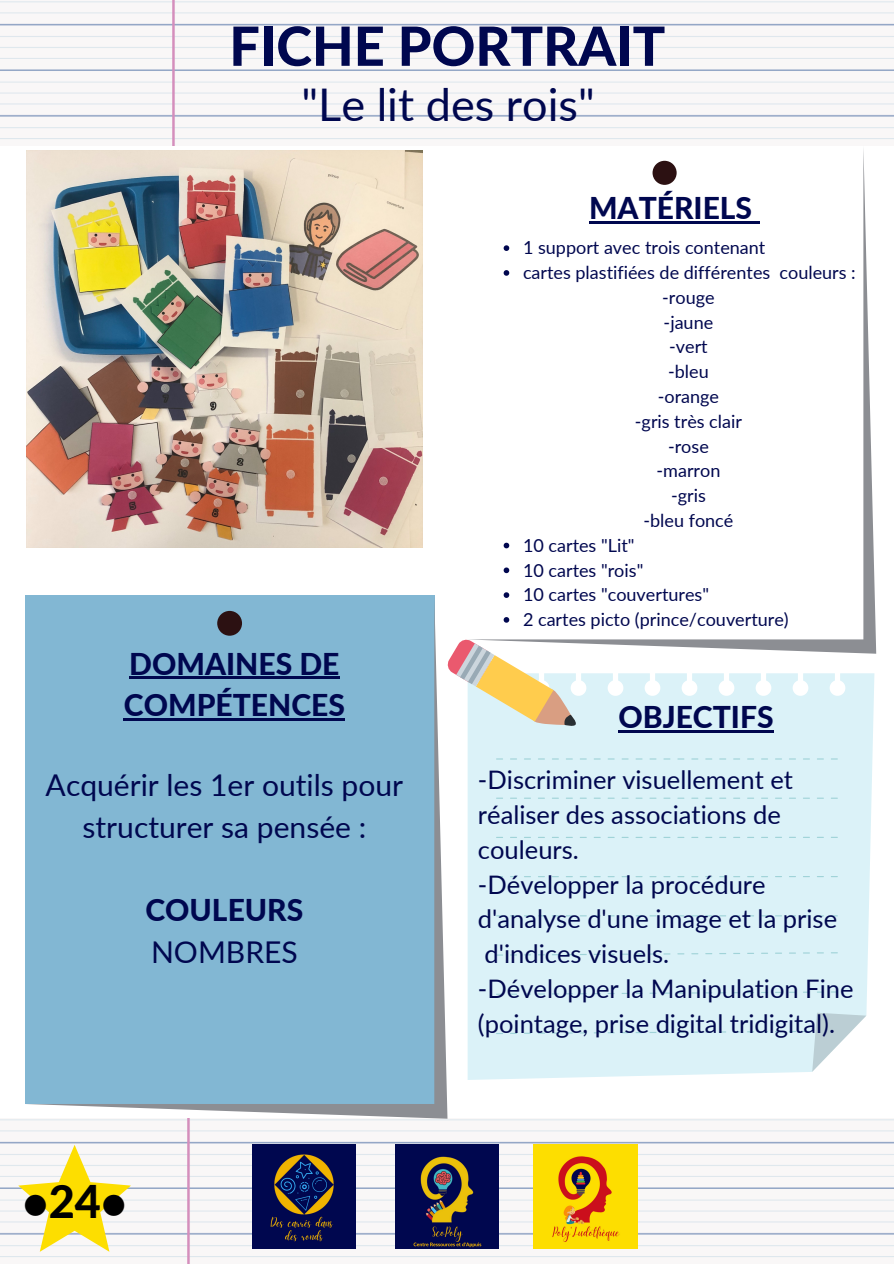
<style>
.page{position:relative;width:894px;height:1264px;background:#fff}
.page>*{position:absolute;margin:0;border:0;box-sizing:border-box;transform-origin:0 0}
.t1{font:800 54px "Lato";color:#00074f}
.t2{font:45px "Lato";color:#00074f}
.t3{font:800 45px "Lato";color:#000}
.t4{font:30px/41.7px "Lato";color:#00074f;text-align:center}
.t5{font:800 30px/41.7px "Lato";color:#00074f}
.t6{font:25.5px/35px "Lato";color:#00074f}
.t7{font:18px/24.8px "Lato";color:#00074f}
</style>
<div class="page">
<img style="left:0;top:1118px;width:893px;height:145px">
<div style="left:467px;top:673px;width:407px;height:406px;background:#dbf2f8"></div>
<svg style="left:496px;top:758px;width:341px;height:1px"></svg>
<svg style="left:496px;top:797px;width:341px;height:1px"></svg>
<svg style="left:496px;top:836px;width:341px;height:2px"></svg>
<svg style="left:496px;top:876px;width:341px;height:1px"></svg>
<svg style="left:496px;top:915px;width:341px;height:1px"></svg>
<svg style="left:496px;top:952px;width:341px;height:3px"></svg>
<svg style="left:496px;top:991px;width:341px;height:3px"></svg>
<svg style="left:496px;top:1012px;width:370px;height:59px;background:#daf0f5"></svg>
<img style="left:0;top:0;width:893px;height:145px">
<img style="left:395px;top:1144px;width:103px;height:104px">
<img style="left:252px;top:1144px;width:104px;height:104px">
<img style="left:533px;top:1144px;width:104px;height:104px">
<svg style="left:18px;top:1144px;width:113px;height:107px"></svg>
<hr style="left:618px;top:730px;width:155px;height:2px;background:#00074f">
<svg style="left:504px;top:149px;width:371px;height:504px"></svg>
<svg style="left:447px;top:633px;width:131px;height:101px"></svg>
<div style="left:25px;top:595px;width:422px;height:523px;background:#82b7d3"></div>
<img style="left:26px;top:151px;width:396px;height:396px">
<hr style="left:129px;top:676px;width:210px;height:3px;background:#00074f">
<hr style="left:124px;top:718px;width:221px;height:2px;background:#00074f">
<hr style="left:589px;top:222px;width:163px;height:2px;background:#00074f">
<svg style="left:752px;top:222px;width:7px;height:2px"></svg>
<svg style="left:503px;top:245px;width:6px;height:6px"></svg>
<svg style="left:503px;top:270px;width:6px;height:6px"></svg>
<svg style="left:503px;top:542px;width:6px;height:6px"></svg>
<svg style="left:503px;top:567px;width:6px;height:6px"></svg>
<svg style="left:503px;top:592px;width:6px;height:6px"></svg>
<svg style="left:503px;top:617px;width:6px;height:5px"></svg>
<h1 class="t1" style="left:229px;top:12px;width:437px">FICHE PORTRAIT</h1>
<h2 class="t2" style="left:301px;top:77px;width:295px">"Le lit des rois"</h2>
<h3 class="t5" style="left:589px;top:187px;width:165px">MATÉRIELS</h3>
<p class="t7" style="left:523px;top:235px;width:334px">1 support avec trois contenant<br>cartes plastifiées de différentes couleurs :</p>
<p class="t7" style="left:634px;top:284px;width:108px;text-align:center">-rouge<br>-jaune<br>-vert<br>-bleu<br>-orange<br>-gris très clair -rose -marron<br>-gris<br>-bleu foncé</p>
<h3 class="t5" style="left:124px;top:642px;width:222px">DOMAINES DE<br>COMPÉTENCES</h3>
<h3 class="t4" style="left:46px;top:764px;width:359px">Acquérir les 1er outils pour structurer sa pensée :</h3>
<h3 class="t5" style="left:145px;top:888px;width:159px">COULEURS</h3>
<h3 class="t4" style="left:151px;top:930px;width:148px">NOMBRES</h3>
<h2 class="t3" style="left:23px;top:1173px;width:106px">•24•</h2>
<p class="t7" style="left:523px;top:532px;width:267px">10 cartes "Lit"<br>10 cartes "rois"<br>10 cartes "couvertures"<br>2 cartes picto (prince/couverture)</p>
<h3 class="t5" style="left:618px;top:696px;width:156px">OBJECTIFS</h3>
<h3 class="t6" style="left:478px;top:761px;width:377px">-Discriminer visuellement et réaliser des associations de couleurs.<br>-Développer la procédure d'analyse d'une image et la prise d'indices visuels.<br>-Développer la Manipulation Fine (pointage, prise digital tridigital).</h3>
</div>
